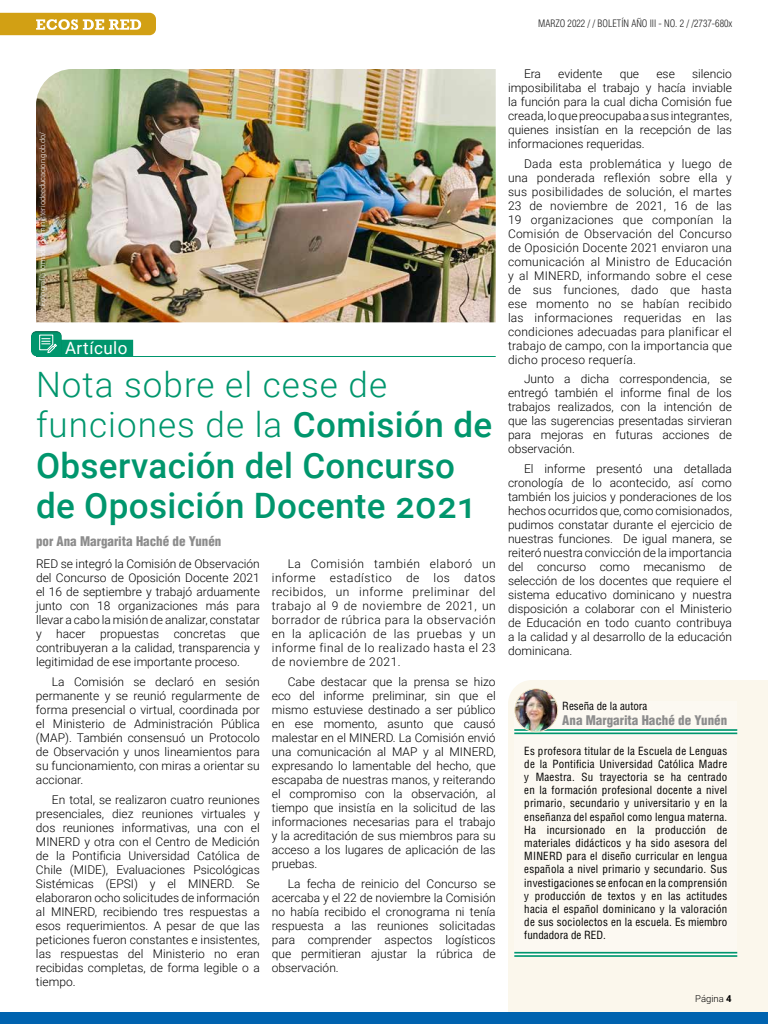
<style>
.page{position:relative;width:768px;height:1024px;background:#fff}
.page>*{position:absolute;margin:0;border:0;box-sizing:border-box;transform-origin:0 0}
.t1{font:500 35px/40.2px "Roboto";letter-spacing:.01em;color:#00966d}
.t2{font:17px "Roboto";letter-spacing:.03em;color:#fff}
.t3{font:900 condensed 13px "Helvetica LT Std";color:#8c8c8c}
.t4{font:300 12px/14px "Roboto";color:#000;text-align:justify}
.t5{font:condensed 11px/13.2px "Helvetica LT Std";color:#000;text-align:justify}
.t6{font:300 condensed 10px "Helvetica LT Std";color:#262626}
.t7{font:300 9.5px "Roboto";color:#000}
.t8{font:300 7.5px "Roboto";color:#fff}
.s1{font-weight:300}
.s2{font-weight:700}
</style>
<div class="page">
<div style="left:508px;top:680px;width:260px;height:332px;background:#fbf7ec"></div>
<div style="left:514px;top:702px;width:223px;height:255px;background:#fcf9f2"></div>
<svg style="left:514px;top:731px;width:223px;height:2px"></svg>
<div style="left:514px;top:952px;width:223px;height:5px;background:#fff"></div>
<hr style="left:514px;top:729px;width:223px;height:2px;background:#00966d">
<hr style="left:514px;top:733px;width:223px;height:1px;background:#00966d">
<hr style="left:514px;top:952px;width:223px;height:2px;background:#00966d">
<hr style="left:514px;top:955px;width:223px;height:2px;background:#00966d">
<img style="left:515px;top:689px;width:43px;height:43px">
<div style="left:514px;top:688px;width:44px;height:44px;border:1px solid #f5eacb;border-radius:50%"></div>
<div style="left:61px;top:340px;width:72px;height:17px;background:#00966d"></div>
<hr style="left:36px;top:356px;width:460px;height:1px;background:#00966d">
<div style="left:31px;top:330px;width:32px;height:27px;background:#000;opacity:.4"></div>
<img style="left:36px;top:69px;width:460px;height:253px">
<svg style="left:0;top:13px;width:156px;height:22px;background:#d9b03b"></svg>
<div style="left:0;top:1012px;width:768px;height:12px;background:#0063af"></div>
<p class="t6" style="left:538px;top:17px;width:196px">MARZO 2022 / / BOLETÍN AÑO III - NO. 2 / /2737-680x</p>
<p class="t8" style="left:37px;top:306px;width:176px;rotate:-90deg">Fotografía tomada de ministeriodeeducacion.gob.do/</p>
<h2 class="t2" style="left:65px;top:336px;width:64px">Artículo</h2>
<h1 class="t1" style="left:36px;top:363px;width:458px"><span class="s1">Nota sobre el cese de funciones de la</span> Comisión de<br>Observación del Concurso de Oposición Docente 2021</h1>
<p class="t3" style="left:36px;top:533px;width:187px">por Ana Margarita Haché de Yunén</p>
<p class="t4" style="left:36px;top:556px;width:225px">RED se integró la Comisión de Observación del Concurso de Oposición Docente 2021 el 16 de septiembre y trabajó arduamente junto con 18 organizaciones más para llevar a cabo la misión de analizar, constatar y hacer propuestas concretas que contribuyeran a la calidad, transparencia y legitimidad de ese importante proceso.</p>
<p class="t4" style="left:36px;top:674px;width:225px;text-indent:16px">La Comisión se declaró en sesión permanente y se reunió regularmente de forma presencial o virtual, coordinada por el Ministerio de Administración Pública (MAP). También consensuó un Protocolo de Observación y unos lineamientos para su funcionamiento, con miras a orientar su accionar.</p>
<p class="t4" style="left:36px;top:792px;width:225px;text-indent:16px">En total, se realizaron cuatro reuniones presenciales, diez reuniones virtuales y dos reuniones informativas, una con el MINERD y otra con el Centro de Medición de la Pontificia Universidad Católica de Chile (MIDE), Evaluaciones Psicológicas Sistémicas (EPSI) y el MINERD. Se elaboraron ocho solicitudes de información al MINERD, recibiendo tres respuestas a esos requerimientos. A pesar de que las peticiones fueron constantes e insistentes, las respuestas del Ministerio no eran recibidas completas, de forma legible o a tiempo.</p>
<p class="t4" style="left:272px;top:557px;width:225px;text-indent:16px">La Comisión también elaboró un informe estadístico de los datos recibidos, un informe preliminar del trabajo al 9 de noviembre de 2021, un borrador de rúbrica para la observación en la aplicación de las pruebas y un informe final de lo realizado hasta el 23 de noviembre de 2021.</p>
<p class="t4" style="left:272px;top:674px;width:225px;text-align:left;text-indent:16px">Cabe destacar que la prensa se hizo eco del informe preliminar, sin que el mismo estuviese destinado a ser público en ese momento, asunto que causó malestar en el MINERD. La Comisión envió una comunicación al MAP y al MINERD, expresando lo lamentable del hecho, que escapaba de nuestras manos, y reiterando el compromiso con la observación, al tiempo que insistía en la solicitud de las informaciones necesarias para el trabajo y la acreditación de sus miembros para su acceso a los lugares de aplicación de las pruebas.</p>
<p class="t4" style="left:272px;top:876px;width:225px;text-indent:16px">La fecha de reinicio del Concurso se acercaba y el 22 de noviembre la Comisión no había recibido el cronograma ni tenía respuesta a las reuniones solicitadas para comprender aspectos logísticos que permitieran ajustar la rú brica de observación.</p>
<p class="t4" style="left:508px;top:66px;width:226px;text-indent:184px">silencio imposibilitaba el trabajo y hacía inviable la función para la cual dicha Comisión fue creada, lo que preocupaba a sus integrantes, quienes insistían en la recepción de las informaciones requeridas.</p>
<p class="t4" style="left:508px;top:156px;width:226px;text-indent:16px">Dada esta problemática y luego de una ponderada reflexión sobre ella y sus posibilidades de solución, el martes 23 de noviembre de 2021, 16 de las 19 organizaciones que componían la Comisión de Observación del Concurso de Oposición Docente 2021 enviaron una comunicación al Ministro de Educación y al MINERD, informando sobre el cese de sus funciones, dado que hasta ese momento no se habían recibido las informaciones requeridas en las condiciones adecuadas para planificar el trabajo de campo, con la importancia que dicho proceso requería.</p>
<p class="t4" style="left:508px;top:372px;width:226px;text-indent:16px">Junto a dicha correspondencia, se entregó también el informe final de los trabajos realizados, con la intención de que las sugerencias presentadas sirvieran para mejoras en futuras acciones de observación.</p>
<p class="t4" style="left:508px;top:461px;width:226px;text-indent:16px">El informe presentó una detallada cronología de lo acontecido, así como también los juicios y ponderaciones de los hechos ocurridos que, como comisionados, pudimos constatar durante el ejercicio de nuestras funciones. De igual manera, se reiteró nuestra convicción de la importancia del concurso como mecanismo de selección de los docentes que requiere el sistema educativo dominicano y nuestra disposición a colaborar con el Ministerio de Educación en todo cuanto contribuya a la calidad y al desarrollo de la educación dominicana.</p>
<p class="t4" style="left:524px;top:66px;width:19px">Era</p>
<p class="t4" style="left:558px;top:66px;width:46px">evidente</p>
<p class="t4" style="left:620px;top:66px;width:21px">que</p>
<p class="t4" style="left:656px;top:66px;width:20px">ese</p>
<p class="t5" style="left:562px;top:699px;width:87px">Reseña de la autora</p>
<p class="t3" style="left:562px;top:712px;width:166px">Ana Margarita Haché de Yunén</p>
<p class="t5" style="left:524px;top:744px;width:205px">Es profesora titular de la Escuela de Lenguas de la Pontificia Universidad Católica Madre y Maestra. Su trayectoria se ha centrado en la formación profesional docente a nivel primario, secundario y universitario y en la enseñanza del español como lengua materna.<br>Ha incursionado en la producción de materiales didácticos y ha sido asesora del MINERD para el diseño curricular en lengua española a nivel primario y secundario. Sus investigaciones se enfocan en la comprensión y producción de textos y en las actitudes hacia el español dominicano y la valoración de sus sociolectos en la escuela. Es miembro fundadora de RED.</p>
<p class="t7" style="left:695px;top:992px;width:38px">Página <span class="s2">4</span></p>
</div>
